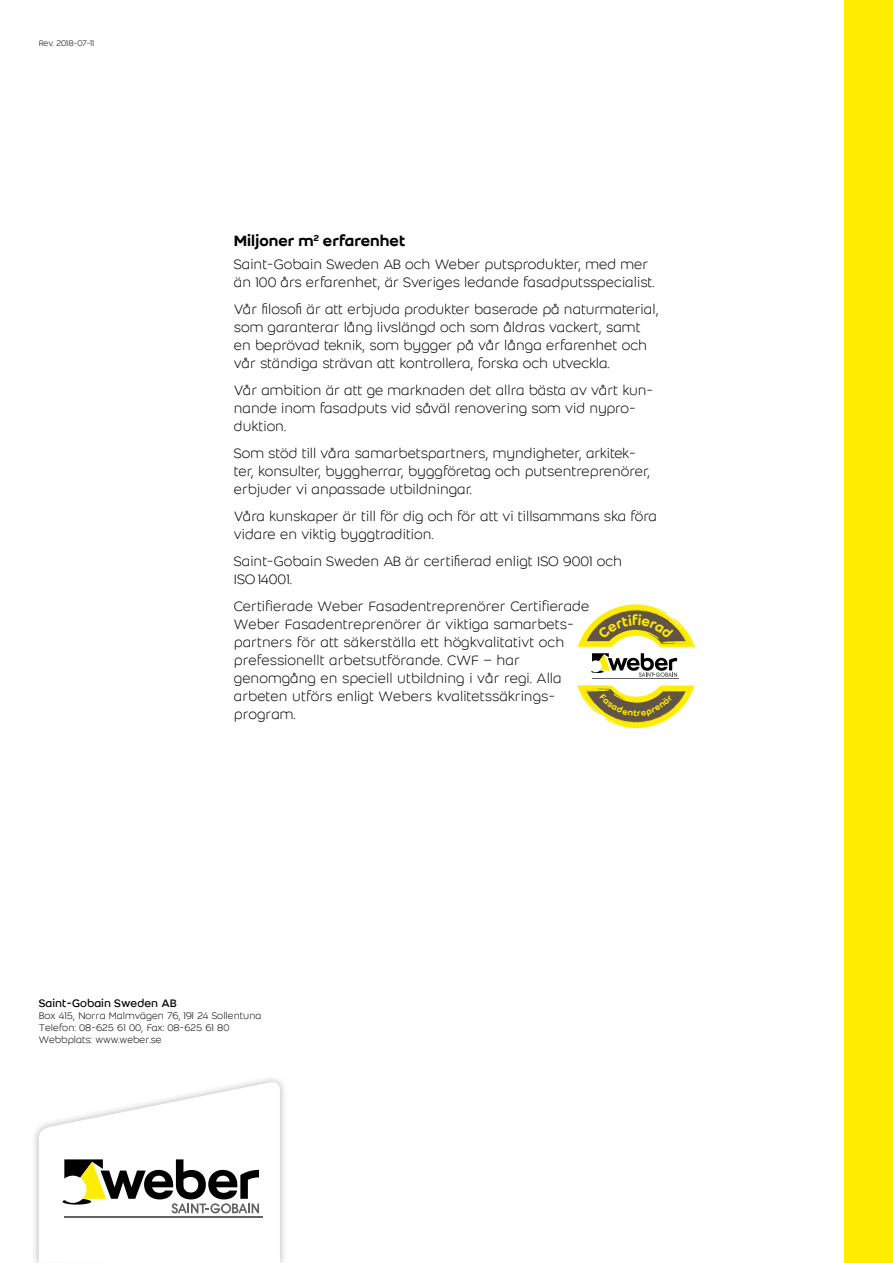
<style>
.page{position:relative;width:893px;height:1263px;background:#fff}
.page>*{position:absolute;margin:0;border:0;box-sizing:border-box;transform-origin:0 0}
.t1{font:500 16.5px "Weber";color:#000}
.t2{font:300 15px/18px "Weber";color:#000}
.t3{font:12px "Weber";color:#000}
.t4{font:300 10.5px/12px "Weber";color:#000}
.t5{font:300 9px "Weber";letter-spacing:-.02em;color:#000}
</style>
<div class="page">
<div style="left:844px;top:0;width:49px;height:1263px;background:#ffed00"></div>
<div style="left:31px;top:1074px;width:257px;height:189px;background:#000;opacity:.3"></div>
<svg style="left:39px;top:1082px;width:241px;height:181px"></svg>
<svg style="left:577px;top:604px;width:118px;height:124px"></svg>
<p class="t5" style="left:39px;top:38px;width:57px">Rev. 2018-07-11</p>
<p class="t1" style="left:234px;top:231px;width:173px">Miljoner m<sup>2</sup> erfarenhet</p>
<p class="t2" style="left:234px;top:255px;width:422px">Saint-Gobain Sweden AB och Weber putsprodukter, med mer än 100 års erfarenhet, är Sveriges ledande fasadputsspecialist.</p>
<p class="t2" style="left:234px;top:300px;width:426px">Vår filosofi är att erbjuda produkter baserade på naturmaterial, som garanterar lång livslängd och som åldras vackert, samt en beprövad teknik, som bygger på vår långa erfarenhet och vår ständiga strävan att kontrollera, forska och utveckla.</p>
<p class="t2" style="left:234px;top:381px;width:421px">Vår ambition är att ge marknaden det allra bästa av vårt kun&shy;nande inom fasadputs vid såväl renovering som vid nypro&shy;duktion.</p>
<p class="t2" style="left:234px;top:444px;width:418px">Som stöd till våra samarbetspartners, myndigheter, arkitek&shy;ter, konsulter, byggherrar, byggföretag och putsentreprenörer, erbjuder vi anpassade utbildningar.</p>
<p class="t2" style="left:234px;top:507px;width:425px">Våra kunskaper är till för dig och för att vi tillsammans ska föra vidare en viktig byggtradition.</p>
<p class="t2" style="left:234px;top:552px;width:390px">Saint-Gobain Sweden AB är certifierad enligt ISO 9001 och<br>ISO14001.</p>
<p class="t2" style="left:234px;top:597px;width:357px">Certifierade Weber Fasadentreprenörer Certifierade Weber Fasadentreprenörer är viktiga samarbets&shy;partners för att säkerställa ett högkvalitativt och prefessionellt arbetsutförande. CWF – har genomgång en speciell utbildning i vår regi. Alla arbeten utförs enligt Webers kvalitetssäkrings&shy;program.</p>
<p class="t3" style="left:39px;top:996px;width:140px">Saint-Gobain Sweden AB</p>
<p class="t4" style="left:39px;top:1009px;width:224px">Box 415, Norra Malmvägen 76, 191 24 Sollentuna<br>Telefon: 08-625 61 00, Fax: 08-625 61 80<br>Webbplats: www.weber.se</p>
</div>
